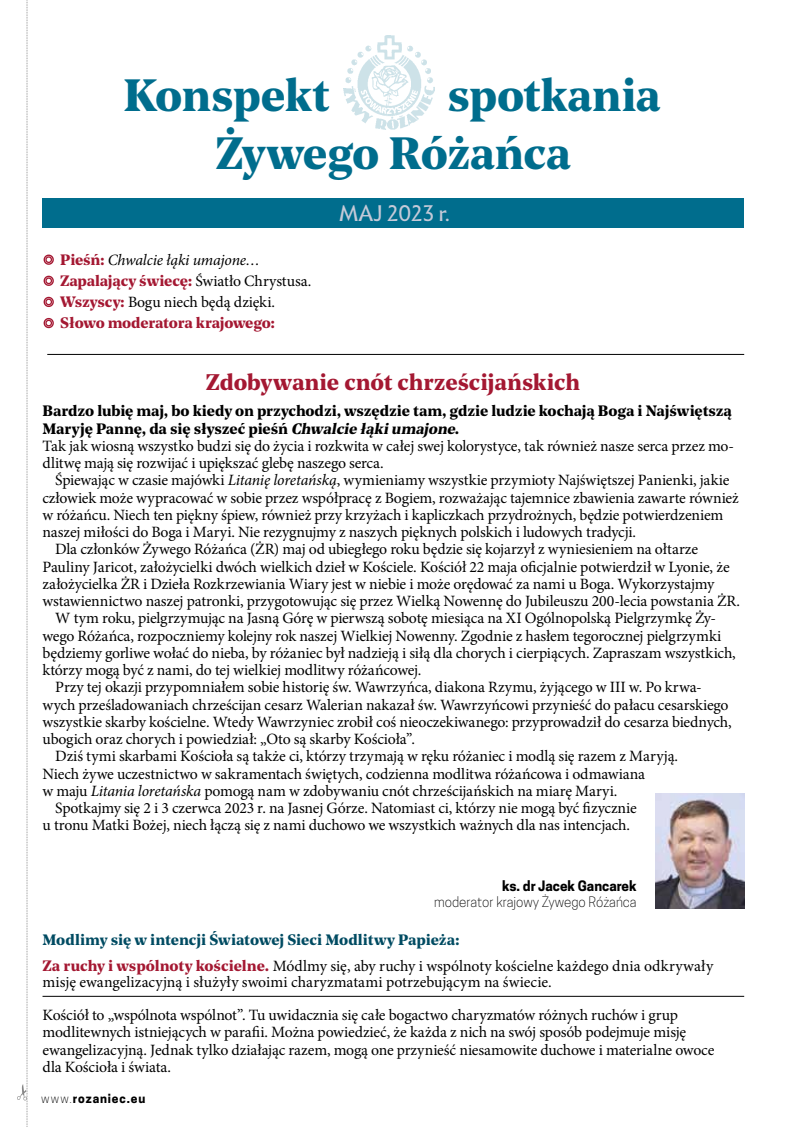
<style>
.page{position:relative;width:808px;height:1127px;background:#fff}
.page>*{position:absolute;margin:0;border:0;box-sizing:border-box;transform-origin:0 0}
.t1{font:700 45px "Noe Text";letter-spacing:-.015em;color:#006d8d}
.t2{font:700 22.5px "Noe Text";letter-spacing:-.005em;color:#a41832}
.t3{font:21px "Infini";color:#c5cad8}
.t4{font:15.75px/17.2px "Minion Pro";letter-spacing:-.01em;color:#000}
.t5{font:italic 15.75px "Minion Pro";letter-spacing:-.01em;color:#000}
.t6{font:700 15px/17.2px "Noe Text";letter-spacing:-.01em;color:#000}
.t7{font:700 15px "Noe Text";letter-spacing:-.015em;color:#a41832}
.t8{font:700 15px "Noe Text";letter-spacing:-.005em;color:#004b62}
.t9{font:300 13.5px "Cooper Hewitt";color:#000}
.t10{font:700 13.5px "Cooper Hewitt";color:#000}
.t11{font:700 12px "Cooper Hewitt";letter-spacing:.07em;color:#000}
.s1{font-family:"Noe Text";font-weight:700;font-style:normal;font-size:15px;color:#a41832}
.s2{font-family:"Minion Pro";font-weight:400;font-size:15.75px;color:#000}
.s3{font-family:"Noe Text";font-weight:700;font-size:15px;color:#a41832}
.s4{font-style:italic}
.s5{font-weight:300}
</style>
<div class="page">
<div style="left:43px;top:198px;width:701px;height:30px;background:#006d8d"></div>
<img style="left:344px;top:36px;width:91px;height:93px">
<svg style="left:44px;top:255px;width:10px;height:10px"></svg>
<svg style="left:44px;top:276px;width:10px;height:10px"></svg>
<svg style="left:44px;top:297px;width:10px;height:10px"></svg>
<svg style="left:44px;top:318px;width:10px;height:10px"></svg>
<hr style="left:47px;top:354px;width:697px;height:1px;background:#000">
<svg style="left:17px;top:0;width:11px;height:1127px"></svg>
<hr style="left:43px;top:996px;width:701px;height:1px;background:#000">
<img style="left:655px;top:794px;width:89px;height:114px">
<h1 class="t1" style="left:123px;top:61px;width:208px">Konspekt</h1>
<h1 class="t1" style="left:447px;top:61px;width:215px">spotkania</h1>
<h1 class="t1" style="left:215px;top:119px;width:357px">Żywego Różańca</h1>
<p class="t5" style="left:60px;top:249px;width:201px"><span class="s1">Pieśń:</span> Chwalcie łąki umajone…</p>
<p class="t7" style="left:60px;top:269px;width:253px">Zapalający świecę: <span class="s2">Światło Chrystusa.</span></p>
<p class="t4" style="left:60px;top:293px;width:216px"><span class="s3">Wszyscy:</span> Bogu niech będą dzięki.</p>
<p class="t7" style="left:60px;top:312px;width:216px">Słowo moderatora krajowego:</p>
<h3 class="t3" style="left:339px;top:198px;width:113px">MAJ 2023 r.</h3>
<h2 class="t2" style="left:206px;top:366px;width:376px">Zdobywanie cnót chrześcijańskich</h2>
<p class="t6" style="left:43px;top:402px;width:691px">Bardzo lubię maj, bo kiedy on przychodzi, wszędzie tam, gdzie ludzie kochają Boga i Najświętszą<br>Maryję Pannę, da się słyszeć pieśń <span class="s4">Chwalcie łąkiumajone</span>.</p>
<p class="t4" style="left:43px;top:437px;width:693px">Tak jak wiosną wszystko budzi się do życia i rozkwita w całej swej kolorystyce, tak również nasze serca przez mo&shy;dlitwę mają się rozwijać i upiększać glebę naszego serca.</p>
<p class="t4" style="left:55px;top:472px;width:676px">Śpiewając w czasie majówki <span class="s4">Litanię loretańską</span>, wymieniamy wszystkie przymioty Najświętszej Panienki, jakie</p>
<p class="t4" style="left:43px;top:489px;width:698px">człowiek może wypracować w sobie przez współpracę z Bogiem, rozważając tajemnice zbawienia zawarte również</p>
<p class="t4" style="left:43px;top:506px;width:682px">w różańcu. Niech ten piękny śpiew, również przy krzyżach i kapliczkach przydrożnych, będzie potwierdzeniem</p>
<p class="t4" style="left:43px;top:523px;width:595px">naszej miłości do Boga i Maryi. Nie rezygnujmy z naszych pięknych polskich i ludowych tradycji.</p>
<p class="t4" style="left:55px;top:541px;width:644px">Dla członków Żywego Różańca (ŻR) maj od ubiegłego roku będzie się kojarzył z wyniesieniem na ołtarze</p>
<p class="t4" style="left:43px;top:558px;width:689px">Pauliny Jaricot, założycielki dwóch wielkich dzieł w Kościele. Kościół 22 maja oficjalnie potwierdził w Lyonie, że</p>
<p class="t4" style="left:43px;top:575px;width:673px">założycielka ŻR i Dzieła Rozkrzewiania Wiary jest w niebie i może orędować za nami u Boga. Wykorzystajmy</p>
<p class="t4" style="left:43px;top:592px;width:699px">wstawiennictwo naszej patronki, przygotowując się przez Wielką Nowennę do Jubileuszu 200-lecia powstania ŻR.</p>
<p class="t4" style="left:55px;top:610px;width:662px">W tym roku, pielgrzymując na Jasną Górę w pierwszą sobotę miesiąca na XI Ogólnopolską Pielgrzymkę Ży-</p>
<p class="t4" style="left:43px;top:627px;width:680px">wego Różańca, rozpoczniemy kolejny rok naszej Wielkiej Nowenny. Zgodnie z hasłem tegorocznej pielgrzymki</p>
<p class="t4" style="left:43px;top:644px;width:695px">będziemy gorliwe wołać do nieba, by różaniec był nadzieją i siłą dla chorych i cierpiących. Zapraszam wszystkich,</p>
<p class="t4" style="left:43px;top:661px;width:380px">którzy mogą być z nami, do tej wielkiej modlitwy różańcowej.</p>
<p class="t4" style="left:55px;top:679px;width:648px">Przy tej okazji przypomniałem sobie historię św. Wawrzyńca, diakona Rzymu, żyjącego w III w. Po krwa-</p>
<p class="t4" style="left:43px;top:696px;width:688px">wych prześladowaniach chrześcijan cesarz Walerian nakazał św. Wawrzyńcowi przynieść do pałacu cesarskiego</p>
<p class="t4" style="left:43px;top:713px;width:691px">wszystkie skarby kościelne. Wtedy Wawrzyniec zrobił coś nieoczekiwanego: przyprowadził do cesarza biednych,</p>
<p class="t4" style="left:43px;top:730px;width:374px">ubogich oraz chorych i powiedział: „Oto są skarby Kościoła”.</p>
<p class="t4" style="left:55px;top:748px;width:624px">Dziś tymi skarbami Kościoła są także ci, którzy trzymają w ręku różaniec i modlą się razem z Maryją.</p>
<p class="t4" style="left:43px;top:765px;width:604px">Niech żywe uczestnictwo w sakramentach świętych, codzienna modlitwa różańcowa i odmawiana</p>
<p class="t4" style="left:43px;top:782px;width:576px">w maju <span class="s4">Litania loretańska</span> pomogą nam w zdobywaniu cnót chrześcijańskich na miarę Maryi.</p>
<p class="t4" style="left:55px;top:799px;width:583px">Spotkajmy się 2 i 3 czerwca 2023 r. na Jasnej Górze. Natomiast ci, którzy nie mogą być fizycznie</p>
<p class="t4" style="left:43px;top:817px;width:589px">u tronu Matki Bożej, niech łączą się z nami duchowo we wszystkich ważnych dla nas intencjach.</p>
<p class="t10" style="left:502px;top:878px;width:136px">ks. dr Jacek Gancarek</p>
<p class="t9" style="left:434px;top:894px;width:204px">moderator krajowy Żywego Różańca</p>
<p class="t8" style="left:43px;top:928px;width:419px">Modlimy się w intencji Światowej Sieci Modlitwy Papieża:</p>
<p class="t4" style="left:43px;top:958px;width:672px;line-height:16.5px"><span class="s3">Za ruchy i wspólnoty kościelne.</span> Módlmy się, aby ruchy i wspólnoty kościelne każdego dnia odkrywały misję ewangelizacyjną i służyły swoimi charyzmatami potrzebującym na świecie.</p>
<p class="t4" style="left:42px;top:1006px;width:673px">Kościół to „wspólnota wspólnot”. Tu uwidacznia się całe bogactwo charyzmatów różnych ruchów i grup modlitewnych istniejących w parafii. Można powiedzieć, że każda z nich na swój sposób podejmuje misję ewangelizacyjną. Jednak tylko działając razem, mogą one przynieść niesamowite duchowe i materialne owoce dla Kościoła i świata.</p>
<p class="t11" style="left:41px;top:1091px;width:106px"><span class="s5">www.</span>rozaniec.eu</p>
</div>
